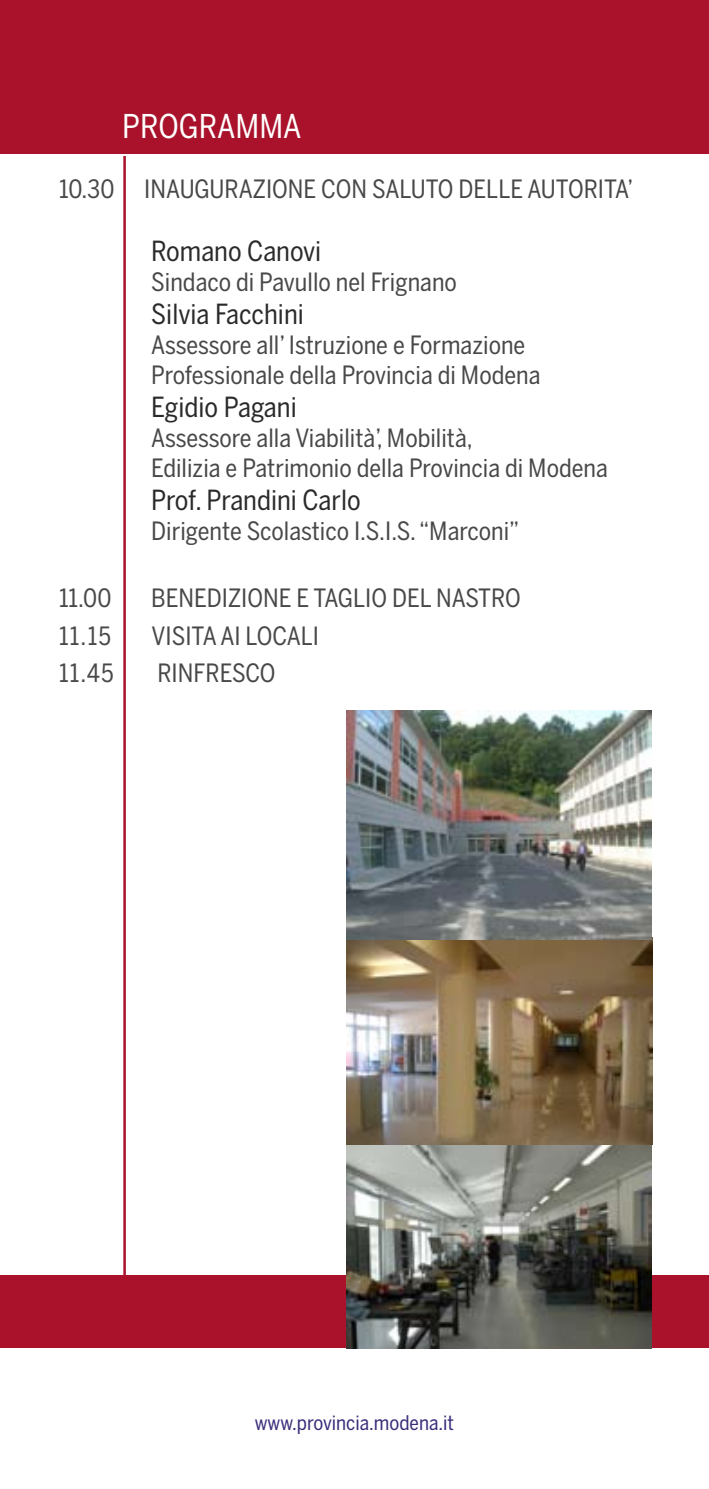
<style>
.page{position:relative;width:709px;height:1489px;background:#fff}
.page>*{position:absolute;margin:0;border:0;box-sizing:border-box;transform-origin:0 0}
.t1{font:32.5px "Benton Sans Cond";color:#fff}
.t2{font:27.5px "Benton Sans Cond";color:#2a2a2a}
.t3{font:25px/30px "Benton Sans Cond";color:#484848}
.t4{font:20px "Benton Sans Cond";color:#392e7a}
</style>
<div class="page">
<div style="left:0;top:0;width:709px;height:154px;background:#a9122a"></div>
<div style="left:0;top:1275px;width:709px;height:73px;background:#a9122a"></div>
<img style="left:346px;top:937px;width:306px;height:411px">
<hr style="left:123px;top:156px;width:3px;height:1135px;background:#a9122a">
<img style="left:346px;top:710px;width:305px;height:229px">
<h1 class="t1" style="left:122px;top:107px;width:181px">PROGRAMMA</h1>
<p class="t3" style="left:59px;top:173px;width:575px">10.30 INAUGURAZIONE CON SALUTO DELLE AUTORITA’</p>
<p class="t2" style="left:151px;top:234px;width:172px">Romano Canovi</p>
<p class="t3" style="left:151px;top:266px;width:307px">Sindaco di Pavullo nel Frignano</p>
<p class="t2" style="left:151px;top:297px;width:154px">Silvia Facchini</p>
<p class="t3" style="left:151px;top:329px;width:391px">Assessore all’ Istruzione e Formazione<br>Professionale della Provincia di Modena</p>
<p class="t2" style="left:151px;top:390px;width:147px">Egidio Pagani</p>
<p class="t3" style="left:151px;top:422px;width:458px">Assessore alla Viabilità’, Mobilità,<br>Edilizia e Patrimonio della Provincia di Modena</p>
<p class="t2" style="left:151px;top:483px;width:211px">Prof. Prandini Carlo</p>
<p class="t3" style="left:151px;top:515px;width:370px">Dirigente Scolastico I.S.I.S. “Marconi”</p>
<p class="t3" style="left:59px;top:583px;width:54px">11.00</p>
<p class="t3" style="left:151px;top:583px;width:371px">BENEDIZIONE E TAGLIO DEL NASTRO</p>
<p class="t3" style="left:59px;top:620px;width:54px">11.15</p>
<p class="t3" style="left:151px;top:620px;width:169px">VISITA AI LOCALI</p>
<p class="t3" style="left:59px;top:658px;width:56px">11.45</p>
<p class="t3" style="left:157px;top:658px;width:120px">RINFRESCO</p>
<p class="t4" style="left:255px;top:1410px;width:201px">www.provincia.modena.it</p>
</div>
